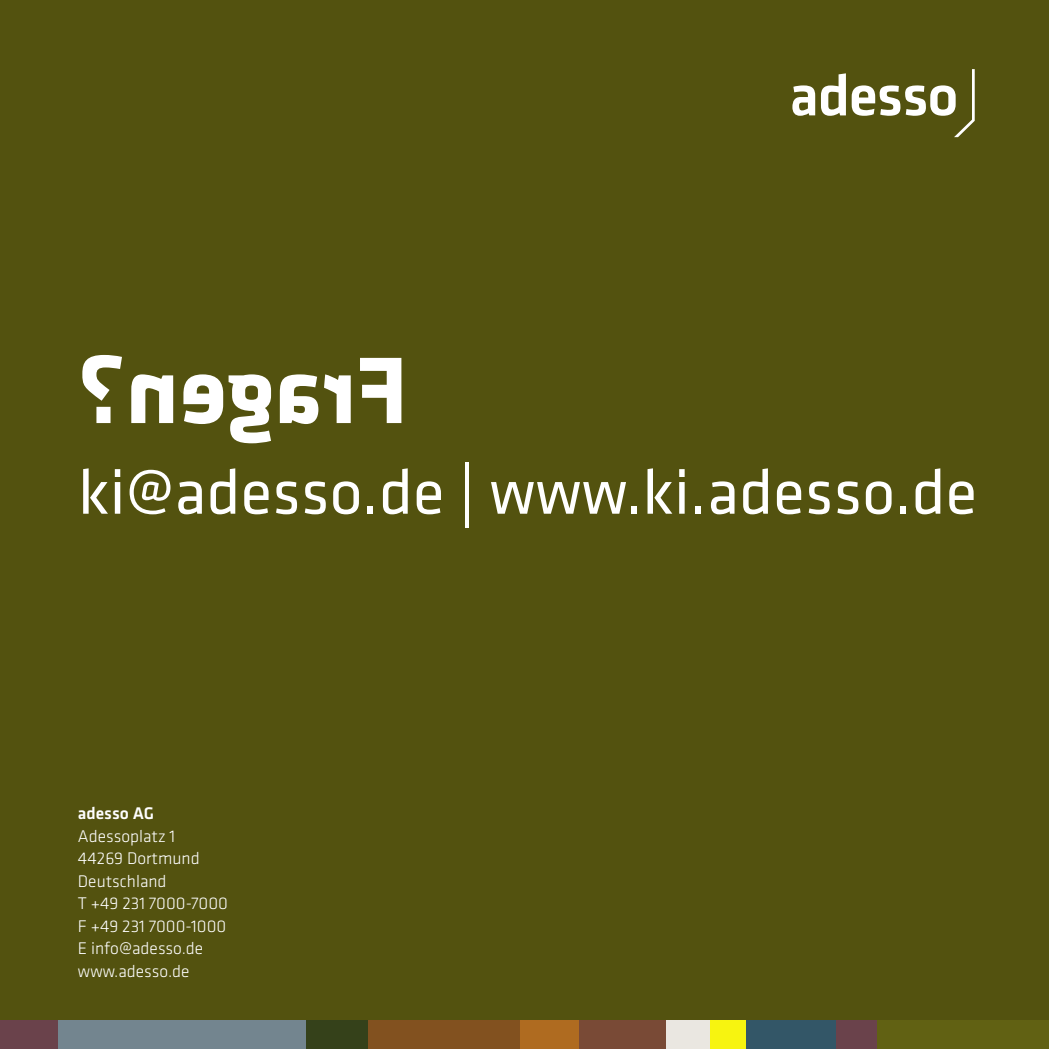
<style>
.page{position:relative;width:1049px;height:1049px;background:#fff}
.page>*{position:absolute;margin:0;border:0;box-sizing:border-box;transform-origin:0 0}
.t1{font:65px "Klavika";letter-spacing:.005em;color:#fff}
.t2{font:300 17.5px/22.5px "Klavika";color:#fff}
.t3{font:500 17.5px "Klavika";color:#fff}
</style>
<div class="page">
<div style="left:0;top:0;width:1049px;height:1020px;background:#53520f"></div>
<svg style="left:792px;top:85px;width:23px;height:31px"></svg>
<svg style="left:821px;top:73px;width:25px;height:43px"></svg>
<svg style="left:852px;top:69px;width:123px;height:68px"></svg>
<div style="left:58px;top:1020px;width:248px;height:29px;background:#73858f"></div>
<div style="left:0;top:1020px;width:58px;height:29px;background:#6a424b"></div>
<div style="left:368px;top:1020px;width:153px;height:29px;background:#82511f"></div>
<div style="left:306px;top:1020px;width:62px;height:29px;background:#35411a"></div>
<div style="left:521px;top:1020px;width:58px;height:29px;background:#af6b20"></div>
<div style="left:579px;top:1020px;width:87px;height:29px;background:#794a36"></div>
<div style="left:666px;top:1020px;width:44px;height:29px;background:#eae7e1"></div>
<div style="left:710px;top:1020px;width:36px;height:29px;background:#f7f410"></div>
<div style="left:746px;top:1020px;width:90px;height:29px;background:#335667"></div>
<div style="left:836px;top:1020px;width:41px;height:29px;background:#6a424b"></div>
<div style="left:877px;top:1020px;width:172px;height:29px;background:#616113"></div>
<h1 class="t1" style="left:78px;top:457px;width:900px">ki@adesso.de | www.ki.adesso.de</h1>
<p class="t3" style="left:78px;top:804px;width:78px">adesso AG</p>
<p class="t2" style="left:78px;top:825px;width:151px">Adessoplatz 1<br>44269 Dortmund<br>Deutschland<br>T +49 231 7000-7000<br>F +49 231 7000-1000<br>E info@adesso.de www.adesso.de</p>
</div>
